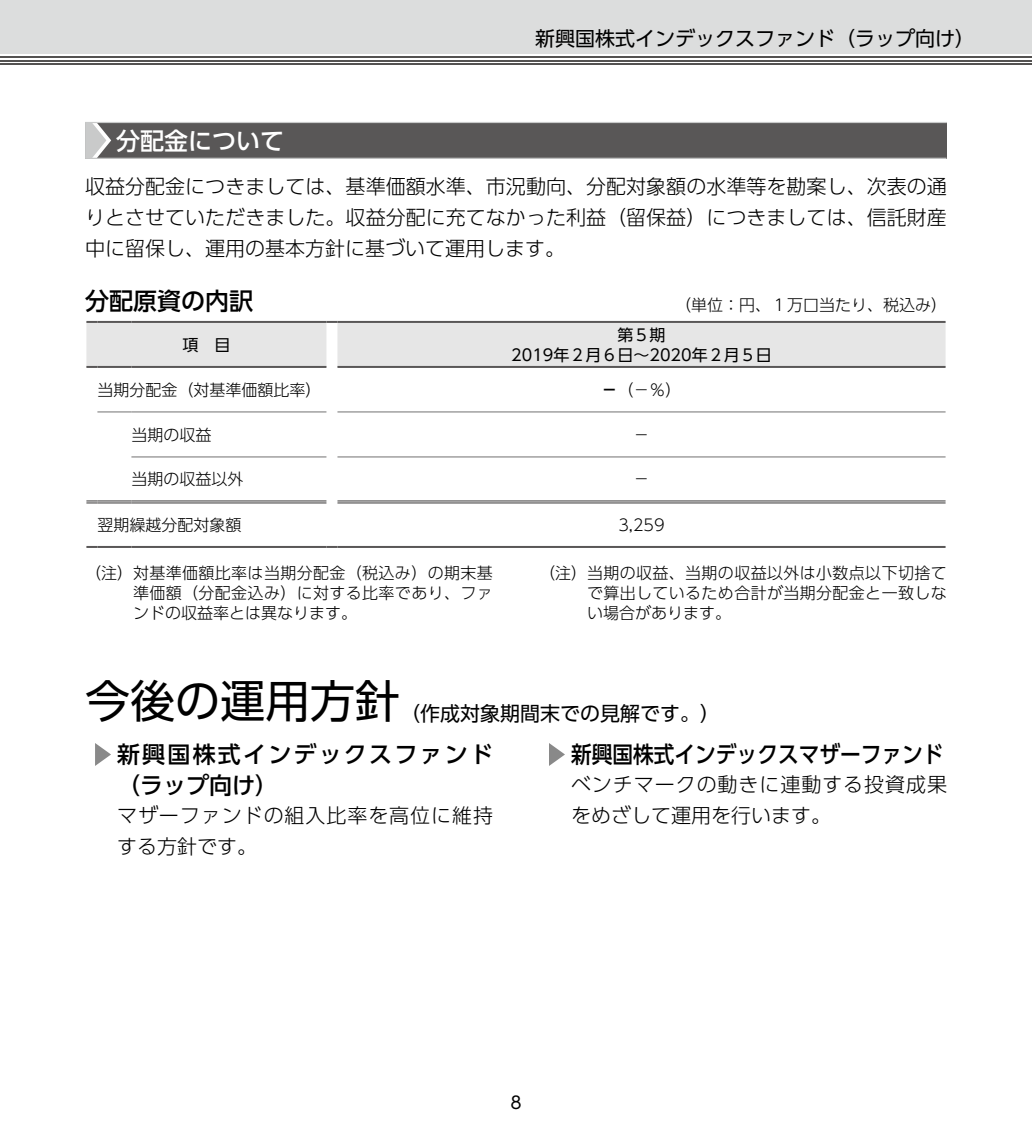
<style>
.page{position:relative;width:1032px;height:1134px;background:#fff}
.page>*{position:absolute;margin:0;border:0;box-sizing:border-box;transform-origin:0 0}
.t1{font:45px "UD Shin Go Pro";color:#000}
.t2{font:500 24px "UD Shin Go Pro";color:#fff}
.t3{font:500 24px "UD Shin Go Pro";color:#000}
.t4{font:500 23px/31px "UD Shin Go Pro";letter-spacing:.095em;color:#000}
.t5{font:500 23px "UD Shin Go Pro";color:#000;scale:.9 1}
.t6{font:300 20px/31px "UD Shin Go Pro";color:#000;text-align:justify}
.t7{font:300 20px/31px "UD Shin Go Pro";letter-spacing:.045em;color:#000}
.t8{font:20px "UD Shin Go Pro";color:#000}
.t9{font:17px "UD Shin Go Pro";color:#000}
.t10{font:300 16px/20px "UD Shin Go Pro";letter-spacing:.025em;color:#000;text-align:justify}
.t11{font:300 16px "UD Shin Go Pro";color:#000}
.t12{font:16px/20px "UD Shin Go Pro";color:#000;text-align:center}
.s1{font-family:"UD Shin Go Pro De";font-weight:700}
</style>
<div class="page">
<div style="left:0;top:0;width:1032px;height:54px;background:#dcdddd"></div>
<hr style="left:0;top:63px;width:1032px;height:2px;background:#545251">
<hr style="left:0;top:60px;width:1032px;height:1px;background:#545251">
<hr style="left:0;top:56px;width:1032px;height:2px;background:#545251">
<div style="left:85px;top:122px;width:862px;height:36px;background:#595757"></div>
<hr style="left:85px;top:158px;width:861px;height:1px;background:#c9caca">
<hr style="left:85px;top:122px;width:862px;height:1px;background:#c9caca">
<svg style="left:85px;top:123px;width:26px;height:35px"></svg>
<hr style="left:337px;top:412px;width:608px;height:1px;background:#727171">
<hr style="left:337px;top:457px;width:608px;height:1px;background:#727171">
<hr style="left:131px;top:412px;width:195px;height:1px;background:#727171">
<hr style="left:131px;top:457px;width:195px;height:1px;background:#727171">
<hr style="left:97px;top:412px;width:34px;height:1px;background:#727171">
<svg style="left:86px;top:321px;width:859px;height:47px;background:#e0dfdf"></svg>
<hr style="left:97px;top:366px;width:34px;height:2px;background:#595757">
<hr style="left:131px;top:366px;width:195px;height:2px;background:#595757">
<hr style="left:337px;top:366px;width:608px;height:2px;background:#595757">
<svg style="left:86px;top:546px;width:11px;height:2px"></svg>
<hr style="left:97px;top:546px;width:34px;height:2px;background:#595757">
<hr style="left:131px;top:546px;width:195px;height:2px;background:#595757">
<svg style="left:326px;top:546px;width:11px;height:2px"></svg>
<hr style="left:337px;top:546px;width:608px;height:2px;background:#595757">
<svg style="left:86px;top:500px;width:11px;height:3px"></svg>
<hr style="left:97px;top:500px;width:34px;height:1px;background:#595757">
<hr style="left:97px;top:502px;width:34px;height:1px;background:#595757">
<hr style="left:131px;top:500px;width:195px;height:1px;background:#595757">
<hr style="left:131px;top:502px;width:195px;height:1px;background:#595757">
<hr style="left:337px;top:500px;width:608px;height:1px;background:#595757">
<hr style="left:337px;top:502px;width:608px;height:1px;background:#595757">
<svg style="left:95px;top:743px;width:16px;height:23px"></svg>
<svg style="left:549px;top:743px;width:16px;height:23px"></svg>
<p class="t8" style="left:535px;top:22px;width:441px">新興国株式インデックスファンド（ラップ向け）</p>
<h2 class="t2" style="left:116px;top:121px;width:169px">分配金について</h2>
<p class="t6" style="left:85px;top:170px;width:863px">収益分配金につきましては、基準価額水準、市況動向、分配対象額の水準等を勘案し、次表の通りとさせていただきました。収益分配に充てなかった利益（留保益）につきましては、信託財産中に留保し、運用の基本方針に基づいて運用します。</p>
<h2 class="t3" style="left:85px;top:281px;width:169px">分配原資の内訳</h2>
<p class="t11" style="left:675px;top:292px;width:273px">（単位：円、１万口当たり、税込み）</p>
<p class="t12" style="left:182px;top:334px;width:49px">項　目</p>
<p class="t12" style="left:511px;top:324px;width:262px">第５期<br>2019年２月６日～2020年２月５日</p>
<p class="t11" style="left:97px;top:377px;width:225px">当期分配金（対基準価額比率）</p>
<p class="t10" style="left:601px;top:379px;width:81px"><span class="s1">－</span>（－％）</p>
<p class="t10" style="left:131px;top:424px;width:81px">当期の収益</p>
<p class="t10" style="left:633px;top:424px;width:17px">－</p>
<p class="t11" style="left:131px;top:466px;width:113px">当期の収益以外</p>
<p class="t10" style="left:633px;top:468px;width:17px">－</p>
<p class="t11" style="left:97px;top:512px;width:145px">翌期繰越分配対象額</p>
<p class="t10" style="left:618px;top:514px;width:48px">3,259</p>
<p class="t10" style="left:133px;top:562px;width:361px;text-indent:-48px">（注）対基準価額比率は当期分配金（税込み）の期末基準価額（分配金込み）に対する比率であり、ファンドの収益率とは異なります。</p>
<p class="t10" style="left:587px;top:562px;width:361px;text-indent:-48px">（注）当期の収益、当期の収益以外は小数点以下切捨てで算出しているため合計が当期分配金と一致しない場合があります。</p>
<h1 class="t1" style="left:85px;top:664px;width:316px">今後の運用方針</h1>
<p class="t8" style="left:400px;top:697px;width:321px">（作成対象期間末での見解です。）</p>
<h3 class="t4" style="left:117px;top:738px;width:377px">新興国株式インデックスファンド（ラップ向け）</h3>
<p class="t7" style="left:117px;top:799px;width:377px">マザーファンドの組入比率を高位に維持する方針です。</p>
<h3 class="t5" style="left:571px;top:736px;width:416px">新興国株式インデックスマザーファンド</h3>
<p class="t7" style="left:571px;top:768px;width:377px">ベンチマークの動きに連動する投資成果をめざして運用を行います。</p>
<p class="t9" style="left:510px;top:1089px;width:13px">8</p>
</div>
